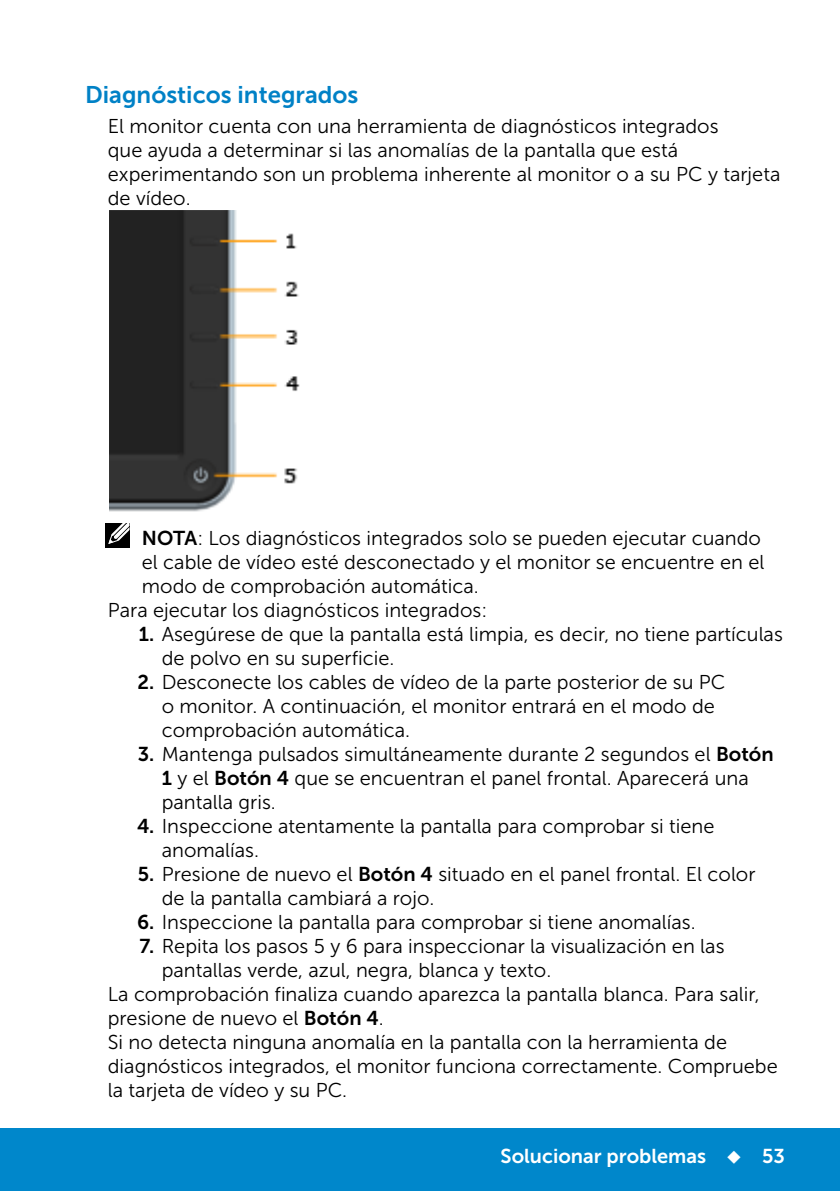
<style>
.page{position:relative;width:840px;height:1191px;background:#fff}
.page>*{position:absolute;margin:0;border:0;box-sizing:border-box;transform-origin:0 0}
.t1{font:24px "Museo Sans For Dell 700";color:#0081c6}
.t2{font:20px/24px "Museo Sans For Dell 300";color:#000}
.t3{font:20px "Museo Sans For Dell 700";color:#fff}
.s1{font-family:"Museo Sans For Dell 700"}
</style>
<div class="page">
<div style="left:0;top:1128px;width:839px;height:63px;background:#0087cb"></div>
<img style="left:110px;top:210px;width:190px;height:302px">
<div style="left:105px;top:523px;width:24px;height:24px;background:#000"></div>
<svg style="left:108px;top:523px;width:21px;height:21px"></svg>
<p class="t1" style="left:85px;top:81px;width:274px">Diagnósticos integrados</p>
<p class="t2" style="left:108px;top:114px;width:673px">El monitor cuenta con una herramienta de diagnósticos integrados<br>que ayuda a determinar si las anomalías de la pantalla que está experimentando son un problema inherente al monitor o a su PC y tarjeta de vídeo.</p>
<p class="t2" style="left:142px;top:526px;width:620px"><span class="s1">NOTA</span>: Los diagnósticos integrados solo se pueden ejecutar cuando</p>
<p class="t2" style="left:142px;top:550px;width:623px">el cable de vídeo esté desconectado y el monitor se encuentre en el</p>
<p class="t2" style="left:142px;top:574px;width:338px">modo de comprobación automática.</p>
<p class="t2" style="left:108px;top:598px;width:380px">Para ejecutar los diagnósticos integrados:</p>
<p class="t2" style="left:162px;top:622px;width:622px;text-indent:-23px"><span class="s1">1.</span> Asegúrese de que la pantalla está limpia, es decir, no tiene partículas de polvo en su superficie.</p>
<p class="t2" style="left:162px;top:670px;width:565px;text-indent:-24px"><span class="s1">2.</span> Desconecte los cables de vídeo de la parte posterior de su PC o monitor. A continuación, el monitor entrará en el modo de comprobación automática.</p>
<p class="t2" style="left:162px;top:742px;width:613px;text-indent:-24px"><span class="s1">3.</span> Mantenga pulsados simultáneamente durante 2 segundos el <span class="s1">Botón<br>1</span> y el <span class="s1">Botón 4</span> que se encuentran el panel frontal. Aparecerá una pantalla gris.</p>
<p class="t2" style="left:162px;top:814px;width:554px;text-indent:-25px"><span class="s1">4.</span> Inspeccione atentamente la pantalla para comprobar si tiene anomalías.</p>
<p class="t2" style="left:162px;top:862px;width:595px;text-indent:-24px"><span class="s1">5.</span> Presione de nuevo el <span class="s1">Botón 4</span> situado en el panel frontal. El color de la pantalla cambiará a rojo.</p>
<p class="t2" style="left:137px;top:910px;width:559px"><span class="s1">6.</span> Inspeccione la pantalla para comprobar si tiene anomalías.</p>
<p class="t2" style="left:139px;top:934px;width:586px"><span class="s1">7.</span> Repita los pasos 5 y 6 para inspeccionar la visualización en las</p>
<p class="t2" style="left:162px;top:958px;width:391px">pantallas verde, azul, negra, blanca y texto.</p>
<p class="t2" style="left:108px;top:982px;width:653px">La comprobación finaliza cuando aparezca la pantalla blanca. Para salir,</p>
<p class="t2" style="left:108px;top:1006px;width:277px">presione de nuevo el <span class="s1">Botón 4</span>.</p>
<p class="t2" style="left:108px;top:1030px;width:620px">Si no detecta ninguna anomalía en la pantalla con la herramienta de</p>
<p class="t2" style="left:108px;top:1054px;width:671px">diagnósticos integrados, el monitor funciona correctamente. Compruebe</p>
<p class="t2" style="left:108px;top:1078px;width:241px">la tarjeta de vídeo y su PC.</p>
<p class="t3" style="left:500px;top:1144px;width:286px">Solucionar problemas ◆ 53</p>
</div>
